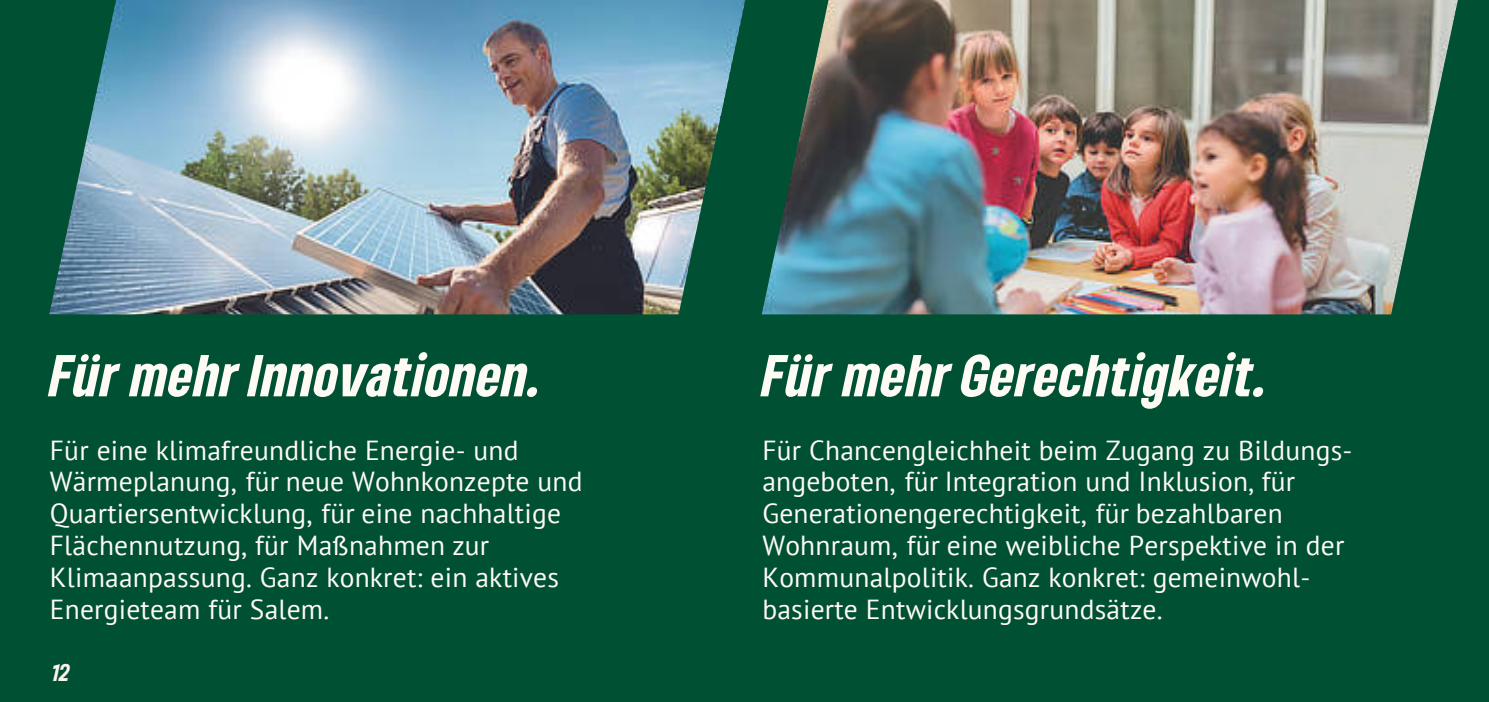
<style>
.page{position:relative;width:1489px;height:702px;background:#fff}
.page>*{position:absolute;margin:0;border:0;box-sizing:border-box;transform-origin:0 0}
.t1{font:italic 900 condensed 55px "Gruene Type";letter-spacing:.015em;color:#fefaf4}
.t2{font:27.5px "PT Sans";letter-spacing:.01em;color:#fefaf4}
.t3{font:italic 900 condensed 22.5px "Gruene Type";color:#fbf5ed}
</style>
<div class="page">
<div style="left:0;top:0;width:1489px;height:701px;background:#005134"></div>
<img style="left:762px;top:0;width:696px;height:314px">
<img style="left:49px;top:0;width:697px;height:314px">
<p class="t1" style="left:50px;top:339px;width:494px">Für mehr Innovationen.</p>
<p class="t2" style="left:50px;top:438px;width:470px">Für eine klimafreundliche Energie- und</p>
<p class="t2" style="left:50px;top:470px;width:534px">Wärmeplanung, für neue Wohnkonzepte und</p>
<p class="t2" style="left:50px;top:502px;width:513px">Quartiersentwicklung, für eine nachhaltige</p>
<p class="t2" style="left:50px;top:534px;width:441px">Flächennutzung, für Maßnahmen zur</p>
<p class="t2" style="left:50px;top:566px;width:511px">Klimaanpassung. Ganz konkret: ein aktives</p>
<p class="t2" style="left:50px;top:598px;width:281px">Energieteam für Salem.</p>
<p class="t3" style="left:53px;top:656px;width:19px">12</p>
<p class="t1" style="left:762px;top:339px;width:507px">Für mehr Gerechtigkeit.</p>
<p class="t2" style="left:762px;top:438px;width:591px">Für Chancengleichheit beim Zugang zu Bildungs-</p>
<p class="t2" style="left:762px;top:470px;width:534px">angeboten, für Integration und Inklusion, für</p>
<p class="t2" style="left:762px;top:502px;width:522px">Generationengerechtigkeit, für bezahlbaren</p>
<p class="t2" style="left:762px;top:534px;width:583px">Wohnraum, für eine weibliche Perspektive in der</p>
<p class="t2" style="left:762px;top:566px;width:549px">Kommunalpolitik. Ganz konkret: gemeinwohl-</p>
<p class="t2" style="left:762px;top:598px;width:402px">basierte Entwicklungsgrundsätze.</p>
</div>
